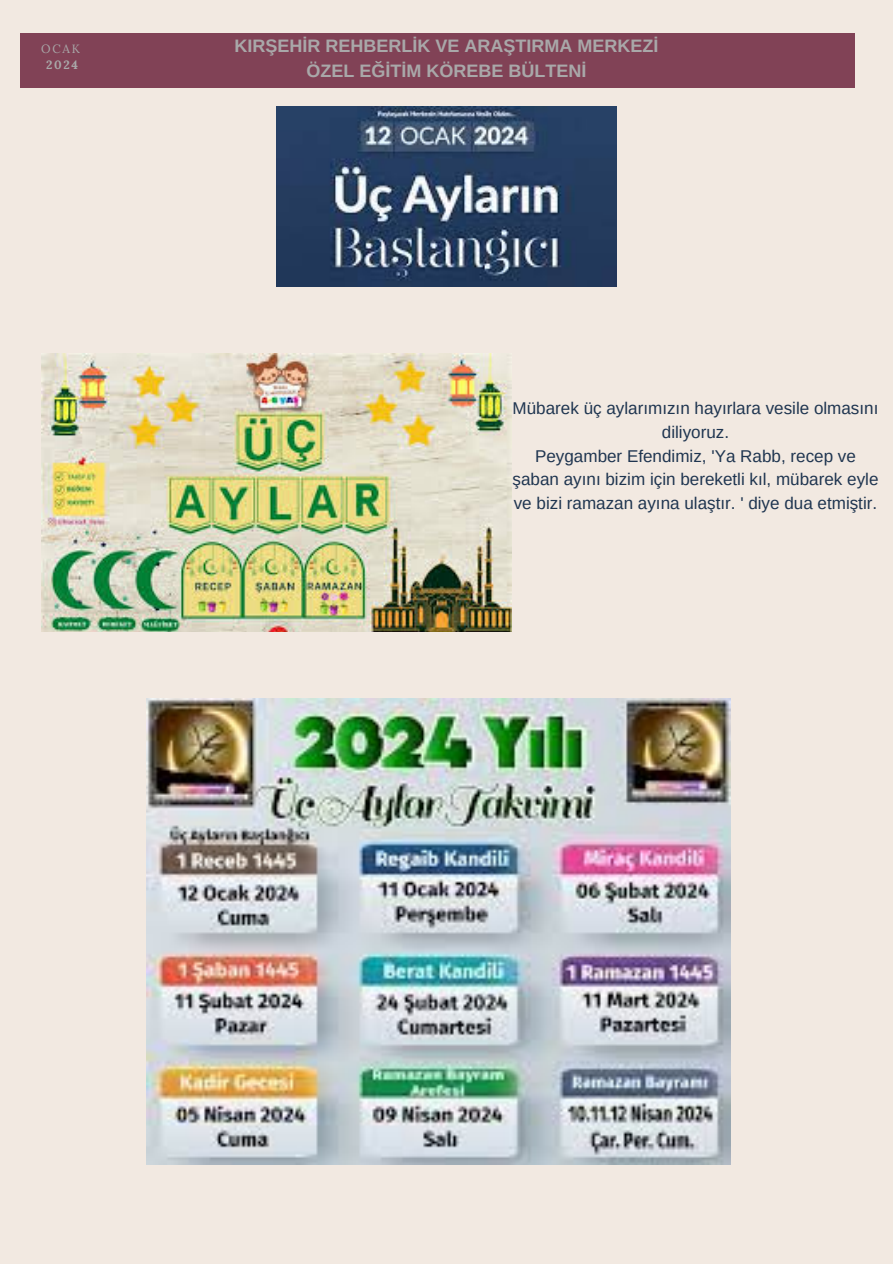
<style>
.page{position:relative;width:893px;height:1264px;background:#fff}
.page>*{position:absolute;margin:0;border:0;box-sizing:border-box;transform-origin:0 0}
.t1{font:700 18px/24.8px "Arimo";color:#a9a8a9;text-align:center}
.t2{font:17.1px/23.5px "Arimo";color:#1f3550;text-align:center}
.t3{font:12px "Lora";color:#a9a8a9}
.t4{font:700 12px "Lora";color:#a9a8a9}
</style>
<div class="page">
<div style="left:0;top:0;width:892px;height:1263px;background:#f2e9e1"></div>
<div style="left:20px;top:33px;width:834px;height:54px;background:#814256"></div>
<img style="left:277px;top:107px;width:339px;height:180px">
<img style="left:41px;top:353px;width:470px;height:278px">
<img style="left:146px;top:698px;width:584px;height:466px">
<p class="t3" style="left:41px;top:41px;width:40px">OCAK</p>
<p class="t4" style="left:46px;top:57px;width:33px">2024</p>
<h1 class="t1" style="left:234px;top:33px;width:425px">KIRŞEHİR REHBERLİK VE ARAŞTIRMA MERKEZİ<br>ÖZEL EĞİTİM KÖREBE BÜLTENİ</h1>
<p class="t2" style="left:512px;top:396px;width:367px">Mübarek üç aylarımızın hayırlara vesile olmasını diliyoruz.<br>Peygamber Efendimiz, 'Ya Rabb, recep ve şaban ayını bizim için bereketli kıl, mübarek eyle ve bizi ramazan ayına ulaştır. ' diye dua etmiştir.</p>
</div>
